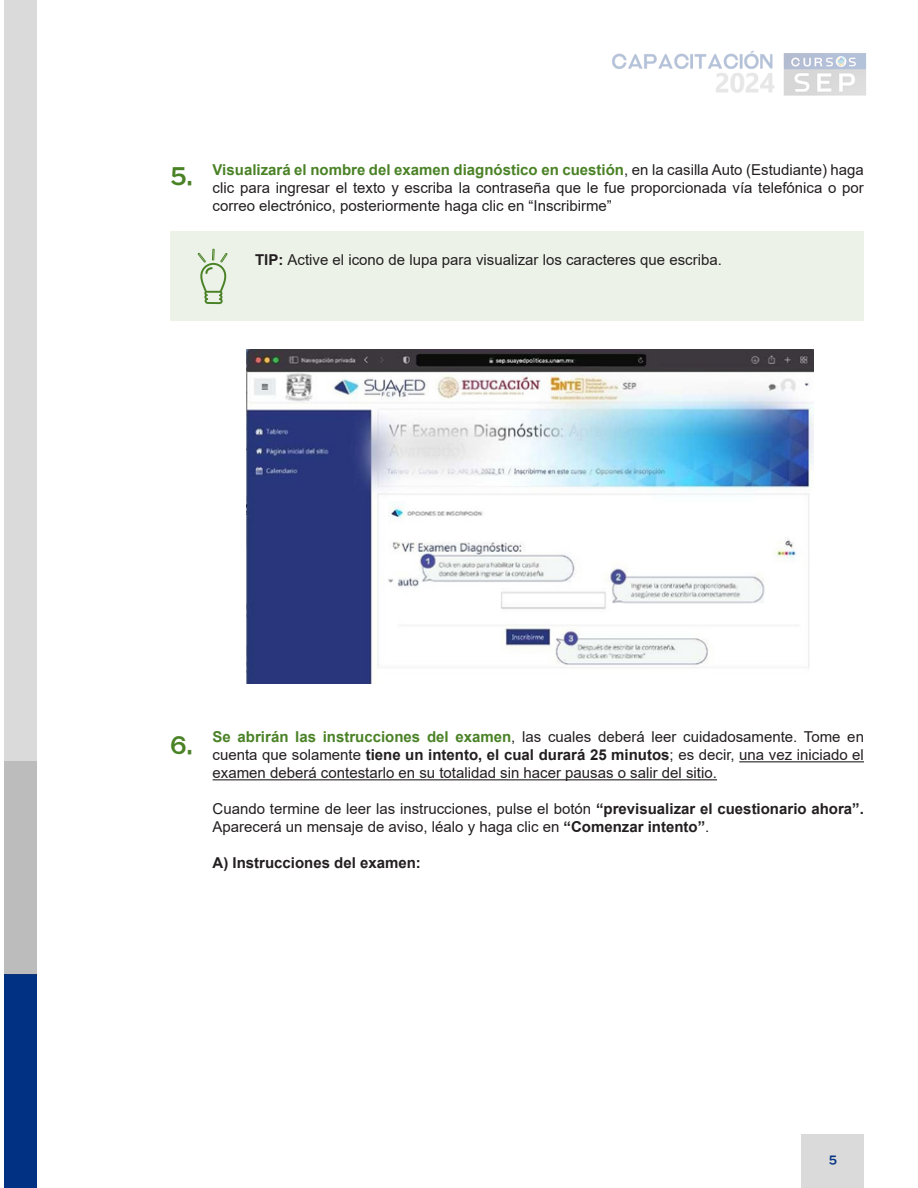
<style>
.page{position:relative;width:918px;height:1188px;background:#fff}
.page>*{position:absolute;margin:0;border:0;box-sizing:border-box;transform-origin:0 0}
.t1{font:30px "SU Ay ED";color:#4a8226}
.t2{font:15px/18px "Arial";color:#231f20;text-align:justify}
.t3{font:700 15px "Arial";color:#231f20}
.t4{font:15px "SU Ay ED";color:#003182}
.s1{font-weight:700;color:#4a8226}
.s2{font-weight:700}
</style>
<div class="page">
<div style="left:4px;top:0;width:33px;height:975px;background:#dadada"></div>
<div style="left:4px;top:975px;width:33px;height:213px;background:#003182"></div>
<div style="left:4px;top:761px;width:33px;height:214px;background:#bcbcbc"></div>
<div style="left:802px;top:1134px;width:62px;height:54px;background:#dadada"></div>
<img style="left:612px;top:50px;width:254px;height:46px">
<img style="left:247px;top:350px;width:567px;height:333px">
<hr style="left:739px;top:761px;width:125px;height:1px;background:#231f20">
<hr style="left:213px;top:779px;width:504px;height:1px;background:#231f20">
<div style="left:170px;top:232px;width:694px;height:89px;background:#edf2e9"></div>
<svg style="left:198px;top:249px;width:30px;height:55px"></svg>
<p class="t1" style="left:170px;top:162px;width:24px">5.</p>
<p class="t2" style="left:213px;top:161px;width:653px"><span class="s1">Visualizará el nombre del examen diagnóstico en cuestión</span>, en la casilla Auto (Estudiante) haga clic para ingresar el texto y escriba la contraseña que le fue proporcionada vía telefónica o por correo electrónico, posteriormente haga clic en “Inscribirme”</p>
<p class="t2" style="left:255px;top:251px;width:468px"><span class="s2">TIP:</span> Active el icono de lupa para visualizar los caracteres que escriba.</p>
<p class="t1" style="left:170px;top:731px;width:24px">6.</p>
<p class="t2" style="left:213px;top:728px;width:653px"><span class="s1">Se abrirán las instrucciones del examen</span>, las cuales deberá leer cuidadosamente. Tome en cuenta que solamente <span class="s2">tiene un intento, el cual durará 25 minutos</span>; es decir, una vez iniciado el examen deberá contestarlo en su totalidad sin hacer pausas o salir del sitio.</p>
<p class="t2" style="left:213px;top:800px;width:653px">Cuando termine de leer las instrucciones, pulse el botón <span class="s2">“previsualizar el cuestionario ahora”.<br></span>Aparecerá un mensaje de aviso, léalo y haga clic en <span class="s2">“Comenzar intento”</span>.</p>
<p class="t3" style="left:213px;top:852px;width:210px">A) Instrucciones del examen:</p>
<p class="t4" style="left:829px;top:1153px;width:10px">5</p>
</div>
